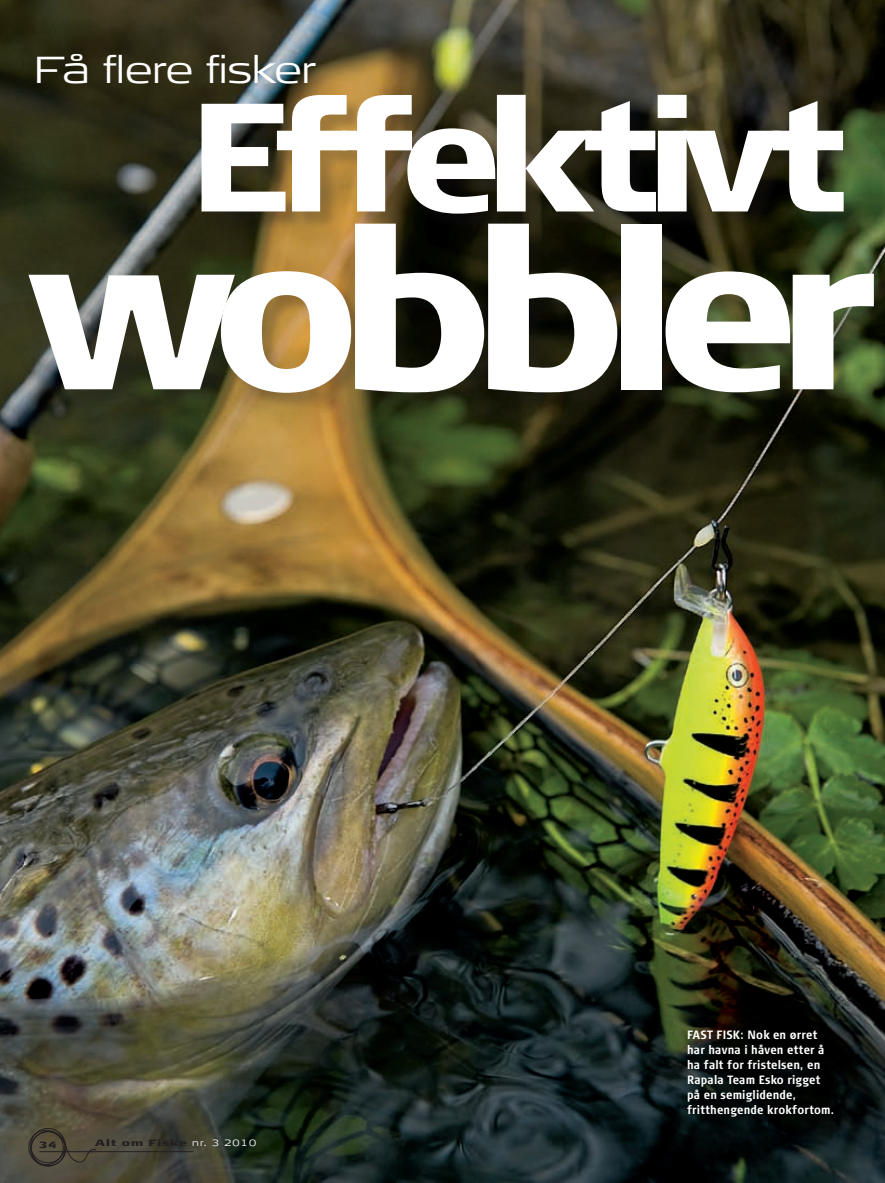
<style>
.page{position:relative;width:885px;height:1183px;background:#fff}
.page>*{position:absolute;margin:0;border:0;box-sizing:border-box;transform-origin:0 0}
.t1{font:900 218.1px "Signa Column";letter-spacing:-.11em;color:#fff}
.t2{font:900 153.75px "Signa Column";letter-spacing:-.1em;color:#fff}
.t3{font:300 37.5px "Signa Ext";letter-spacing:-.02em;color:#fff}
.t4{font:700 12px/15px "Signa Cond Column";letter-spacing:.015em;color:#fff}
.t5{font:900 9px "Signa Ext Column";letter-spacing:.12em;color:#231f20}
.s1{font-weight:300;color:#fff}
</style>
<div class="page">
<img style="left:0;top:0;width:884px;height:1182px">
<div style="left:29px;top:1129px;width:34px;height:35px;border:1px solid #231f20;border-radius:50%"></div>
<div style="left:31px;top:1127px;width:34px;height:35px;border:1px solid #231f20;border-radius:50%"></div>
<svg style="left:31px;top:1130px;width:65px;height:35px;background:#4f483a"></svg>
<hr style="left:39px;top:1151px;width:154px;height:1px;background:#231f20">
<div style="left:204px;top:97px;width:658px;height:135px;background:#231f20;opacity:.25"></div>
<div style="left:30px;top:226px;width:854px;height:185px;background:#231f20;opacity:.25"></div>
<h3 class="t3" style="left:34px;top:47px;width:284px">Få flere fisker</h3>
<h2 class="t2" style="left:189px;top:60px;width:661px">Effektivt</h2>
<h1 class="t1" style="left:26px;top:174px;width:852px">wobbler</h1>
<p class="t5" style="left:39px;top:1138px;width:19px">34</p>
<p class="t5" style="left:95px;top:1137px;width:162px">Alt om Fiske <span class="s1">nr. 3 2010</span></p>
<p class="t4" style="left:687px;top:1027px;width:149px">FAST FISK: Nok en ørret har havna i håven etter å ha falt for fristelsen, en<br>Rapala Team Esko rigget på en semiglidende, fritthengende krokfortom.</p>
</div>
